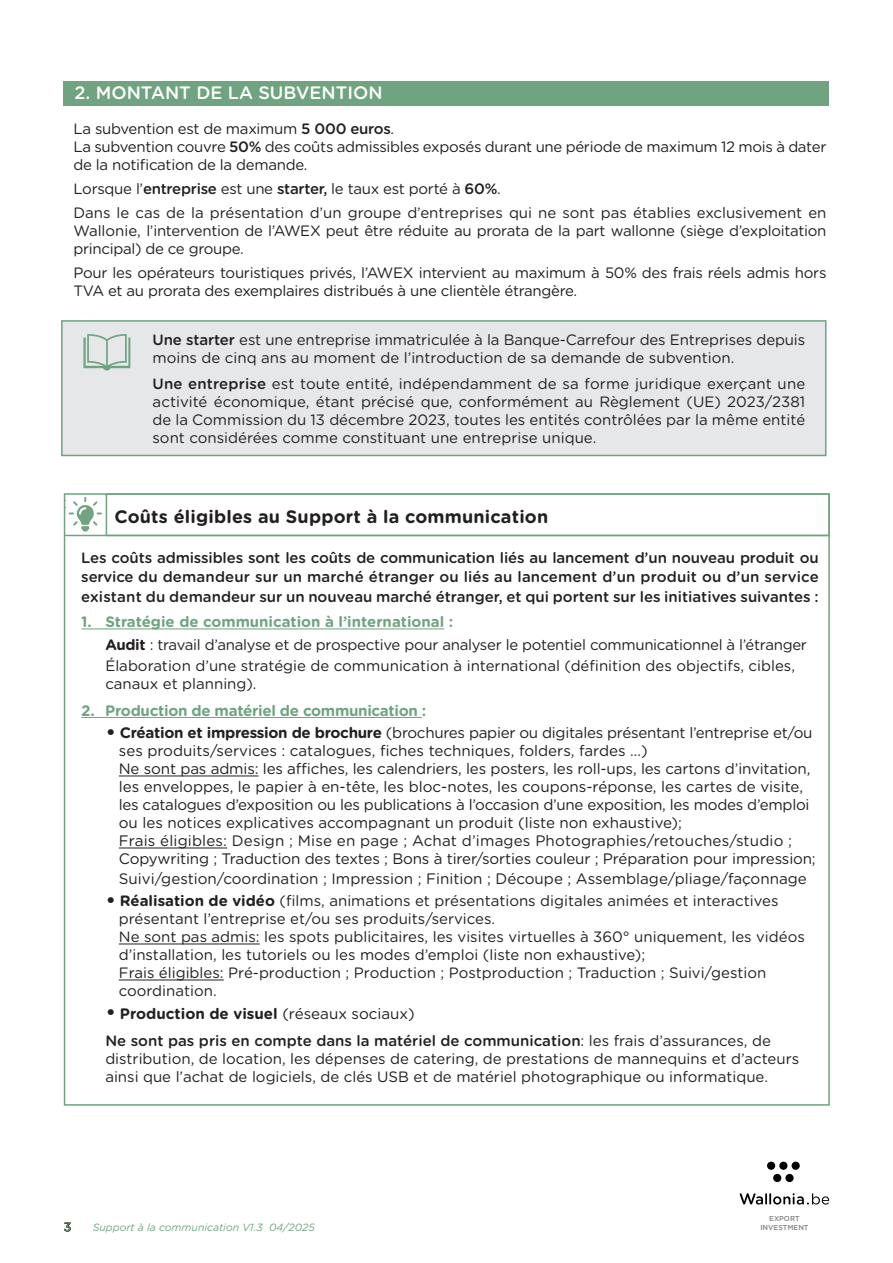
<style>
.page{position:relative;width:893px;height:1263px;background:#fff}
.page>*{position:absolute;margin:0;border:0;box-sizing:border-box;transform-origin:0 0}
.t1{font:700 18px "Gotham Rounded";letter-spacing:.01em;color:#231f20}
.t2{font:500 18px "Gotham Rounded";color:#fff}
.t3{font:15.15px/18px "Gotham Rounded";letter-spacing:-.01em;color:#231f20}
.t4{font:700 15.15px "Gotham Rounded";letter-spacing:-.02em;color:#70a481}
.t5{font:700 15.15px "Gotham Rounded";color:#231f20}
.t6{font:15px/18px "Gotham Rounded";color:#231f20}
.t7{font:15px/18px "Gotham Rounded";letter-spacing:-.02em;color:#231f20}
.t8{font:500 15px/19.5px "Gotham Rounded";color:#231f20;text-align:justify}
.t9{font:12px "Gotham Rounded";color:#70a481}
.t10{font:italic 10.5px "Gotham Rounded";color:#70a481}
.t11{font:500 7.05px/9.4px "Gotham";color:#808285;text-align:center}
.s1{font-weight:500}
.s2{font-weight:700;color:#70a481}
.s3{font-weight:700}
.s4{font-size:22.5px}
.s5{font-weight:400;font-size:22.5px}
.s6{font-weight:400}
</style>
<div class="page">
<div style="left:61px;top:320px;width:765px;height:136px;background:#e6e7e9;border:2px solid #70a481"></div>
<svg style="left:83px;top:334px;width:47px;height:36px"></svg>
<svg style="left:69px;top:497px;width:33px;height:34px"></svg>
<hr style="left:65px;top:535px;width:764px;height:1px;background:#70a481">
<hr style="left:106px;top:494px;width:1px;height:41px;background:#70a481">
<hr style="left:81px;top:628px;width:363px;height:1px;background:#70a481">
<hr style="left:81px;top:717px;width:341px;height:1px;background:#70a481">
<hr style="left:119px;top:775px;width:139px;height:1px;background:#231f20">
<hr style="left:119px;top:847px;width:108px;height:1px;background:#231f20">
<hr style="left:119px;top:943px;width:141px;height:1px;background:#231f20">
<hr style="left:119px;top:979px;width:105px;height:1px;background:#231f20">
<div style="left:767px;top:1161px;width:8px;height:9px;background:#000001;border-radius:50%"></div>
<div style="left:779px;top:1161px;width:8px;height:9px;background:#000001;border-radius:50%"></div>
<div style="left:773px;top:1174px;width:8px;height:8px;background:#000001;border-radius:50%"></div>
<div style="left:785px;top:1174px;width:9px;height:8px;background:#000001;border-radius:50%"></div>
<div style="left:792px;top:1161px;width:8px;height:9px;background:#000001;border-radius:50%"></div>
<svg style="left:740px;top:1193px;width:89px;height:11px"></svg>
<svg style="left:64px;top:1222px;width:7px;height:10px"></svg>
<div style="left:64px;top:81px;width:765px;height:24px;background:#70a481"></div>
<p class="t2" style="left:75px;top:80px;width:310px">2. MONTANT DE LA SUBVENTION</p>
<p class="t7" style="left:73px;top:119px;width:754px">La subvention est de maximum <span class="s1">5 000 euros</span>.<br>La subvention couvre <span class="s1">50%</span> des coûts admissibles exposés durant une période de maximum 12 mois à dater de la notification de la demande.</p>
<p class="t6" style="left:73px;top:176px;width:755px;line-height:24px">Lorsque l’<span class="s1">entreprise</span> est une <span class="s1">starter,</span> le taux est porté à <span class="s1">60%</span>.<br>Dans le cas de la présentation d’un groupe d’entreprises qui ne sont pas établies exclusivement en</p>
<p class="t7" style="left:73px;top:221px;width:754px">Wallonie, l’intervention de l’AWEX peut être réduite au prorata de la part wallonne (siège d’exploitation principal) de ce groupe.</p>
<p class="t7" style="left:73px;top:263px;width:755px">Pour les opérateurs touristiques privés, l’AWEX intervient au maximum à 50% des frais réels admis hors<br>TVA et au prorata des exemplaires distribués à une clientèle étrangère.</p>
<p class="t6" style="left:152px;top:330px;width:654px"><span class="s1">Une starter</span> est une entreprise immatriculée à la Banque-Carrefour des Entreprises depuis moins de cinq ans au moment de l’introduction de sa demande de subvention.</p>
<p class="t6" style="left:152px;top:374px;width:654px;text-align:justify"><span class="s1">Une entreprise</span> est toute entité, indépendamment de sa forme juridique exerçant une activité économique, étant précisé que, conformément au Règlement (UE) 2023/2381 de la Commission du 13 décembre 2023, toutes les entités contrôlées par la même entité sont considérées comme constituant une entreprise unique.</p>
<p class="t1" style="left:114px;top:504px;width:435px">Coûts éligibles au Support à la communication</p>
<p class="t8" style="left:81px;top:547px;width:739px">Les coûts admissibles sont les coûts de communication liés au lancement d’un nouveau produit ou service du demandeur sur un marché étranger ou liés au lancement d’un produit ou d’un service existant du demandeur sur un nouveau marché étranger, et qui portent sur les initiatives suivantes :</p>
<p class="t7" style="left:105px;top:610px;width:703px;line-height:22.5px;text-indent:-24px"><span class="s2">1. Stratégie de communication à l’international :<br></span><span class="s3">Audit</span> : travail d’analyse et de prospective pour analyser le potentiel communicationnel à l’étranger</p>
<p class="t6" style="left:105px;top:656px;width:691px">Élaboration d’une stratégie de communication à international (définition des objectifs, cibles, canaux et planning).</p>
<p class="t4" style="left:81px;top:699px;width:347px">2. Production de matériel de communication :</p>
<p class="t3" style="left:119px;top:723px;width:698px;text-indent:-13px"><span class="s4">•</span> <span class="s3">Création et impression de brochure</span> (brochures papier ou digitales présentant l’entreprise et/ou ses produits/services : catalogues, fiches techniques, folders, fardes …)<br>Ne sont pas admis: les affiches, les calendriers, les posters, les roll-ups, les cartons d’invitation, les enveloppes, le papier à en-tête, les bloc-notes, les coupons-réponse, les cartes de visite, les catalogues d’exposition ou les publications à l’occasion d’une exposition, les modes d’emploi ou les notices explicatives accompagnant un produit (liste non exhaustive);<br>Frais éligibles: Design ; Mise en page ; Achat d’images Photographies/retouches/studio ; Copywriting ; Traduction des textes ; Bons à tirer/sorties couleur ; Préparation pour impression;</p>
<p class="t3" style="left:119px;top:869px;width:689px">Suivi/gestion/coordination ; Impression ; Finition ; Découpe ; Assemblage/pliage/façonnage</p>
<p class="t6" style="left:119px;top:891px;width:688px;text-indent:-13px"><span class="s4">•</span> <span class="s3">Réalisation de vidéo</span> (films, animations et présentations digitales animées et interactives présentant l’entreprise et/ou ses produits/services.<br>Ne sont pas admis: les spots publicitaires, les visites virtuelles à 360° uniquement, les vidéos d’installation, les tutoriels ou les modes d’emploi (liste non exhaustive);<br>Frais éligibles: Pré-production ; Production ; Postproduction ; Traduction ; Suivi/gestion coordination.</p>
<p class="t5" style="left:105px;top:1002px;width:311px"><span class="s5">•</span> Production de visuel <span class="s6">(réseaux sociaux)</span></p>
<p class="t6" style="left:105px;top:1031px;width:695px"><span class="s1">Ne sont pas pris en compte dans la matériel de communication</span>: les frais d’assurances, de distribution, de location, les dépenses de catering, de prestations de mannequins et d’acteurs ainsi que l’achat de logiciels, de clés USB et de matériel photographique ou informatique.</p>
<p class="t9" style="left:64px;top:1218px;width:9px">3</p>
<p class="t10" style="left:93px;top:1220px;width:223px">Support à la communication V1.3 04/2025</p>
<p class="t11" style="left:760px;top:1213px;width:50px">EXPORT<br>INVESTMENT</p>
</div>
